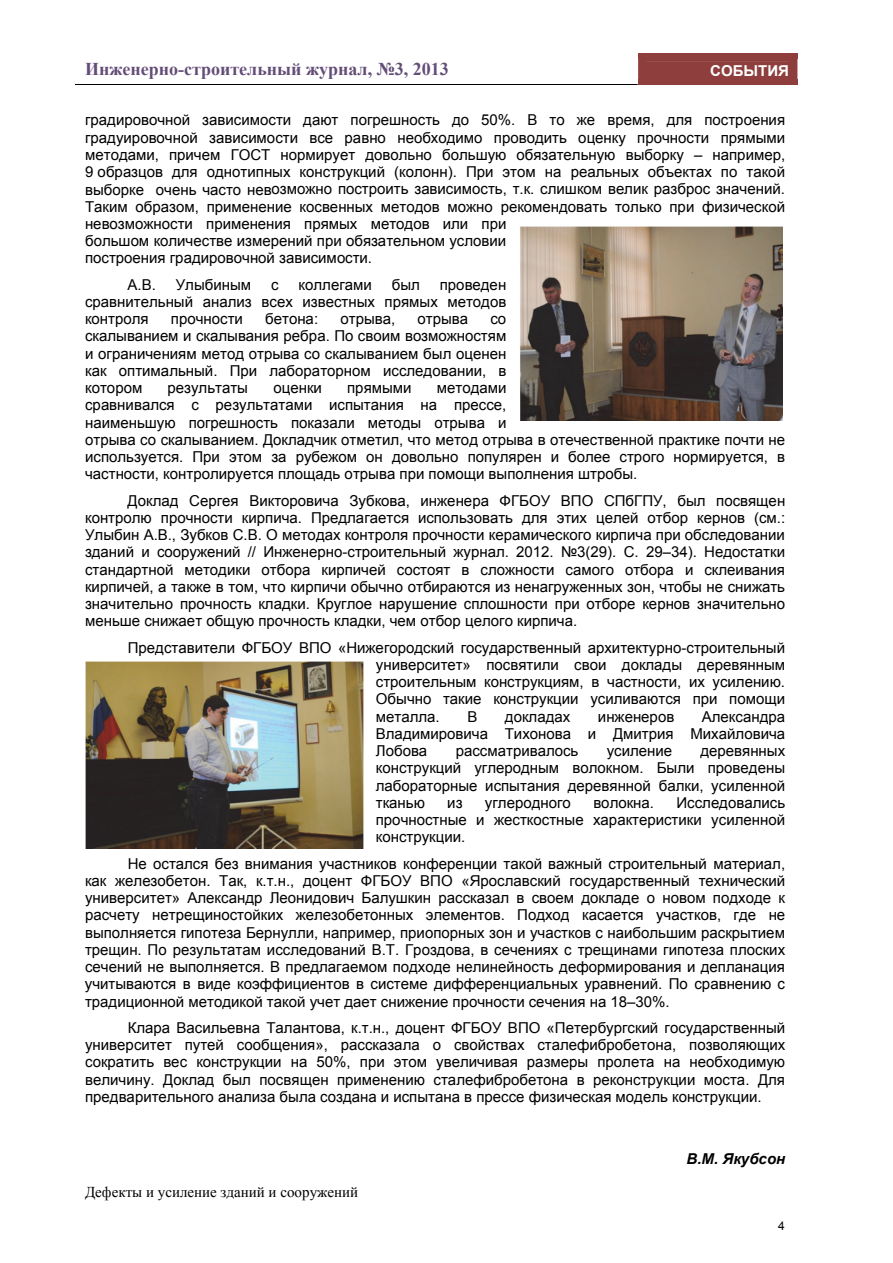
<style>
.page{position:relative;width:893px;height:1263px;background:#fff}
.page>*{position:absolute;margin:0;border:0;box-sizing:border-box;transform-origin:0 0}
.t1{font:700 18px "Times New Roman";color:#634d77}
.t2{font:15px/17.2px "Arial";color:#000;text-align:justify}
.t3{font:15px "Times New Roman";color:#000}
.t4{font:italic 700 15px "Arial";color:#000}
.t5{font:700 15px "Arial";color:#fff}
.t6{font:12px "Arial";color:#000}
</style>
<div class="page">
<svg style="left:638px;top:58px;width:159px;height:21px"></svg>
<div style="left:647px;top:62px;width:142px;height:17px;background:#8e3f3d"></div>
<div style="left:638px;top:53px;width:159px;height:5px;background:#8e3f3d"></div>
<hr style="left:75px;top:85px;width:563px;height:1px;background:#000">
<div style="left:638px;top:79px;width:159px;height:6px;background:#8e3f3d"></div>
<hr style="left:637px;top:85px;width:160px;height:1px;background:#8e3f3d">
<img style="left:85px;top:662px;width:278px;height:186px">
<img style="left:520px;top:227px;width:262px;height:193px">
<p class="t1" style="left:85px;top:59px;width:365px">Инженерно-строительный журнал, №3, 2013</p>
<p class="t5" style="left:710px;top:62px;width:80px">СОБЫТИЯ</p>
<p class="t2" style="left:85px;top:112px;width:702px;text-align:left">градировочной зависимости дают погрешность до 50%. В то же время, для построения градуировочной зависимости все равно необходимо проводить оценку прочности прямыми методами, причем ГОСТ нормирует довольно большую обязательную выборку – например, 9 образцов для однотипных конструкций (колонн). При этом на реальных объектах по такой выборке очень часто невозможно построить зависимость, т.к. слишком велик разброс значений.<br>Таким образом, применение косвенных методов можно рекомендовать только при физической невозможности применения прямых методов или при<br>большом количестве измерений при обязательном условии<br>построения градировочной зависимости.</p>
<p class="t2" style="left:128px;top:276px;width:30px">А.В.</p>
<p class="t2" style="left:176px;top:276px;width:77px">Улыбиным</p>
<p class="t2" style="left:271px;top:276px;width:9px">с</p>
<p class="t2" style="left:299px;top:276px;width:75px">коллегами</p>
<p class="t2" style="left:392px;top:276px;width:30px">был</p>
<p class="t2" style="left:85px;top:276px;width:423px;text-indent:355px">проведен сравнительный анализ всех известных прямых методов контроля</p>
<p class="t2" style="left:171px;top:310px;width:74px">прочности</p>
<p class="t2" style="left:265px;top:310px;width:55px">бетона:</p>
<p class="t2" style="left:340px;top:310px;width:56px">отрыва,</p>
<p class="t2" style="left:417px;top:310px;width:52px">отрыва</p>
<p class="t2" style="left:85px;top:310px;width:423px;text-indent:405px">со скалыванием и скалывания ребра. По своим возможностям и ограничениям метод отрыва со скалыванием был оценен как оптимальный. При лабораторном исследовании, в котором</p>
<p class="t2" style="left:85px;top:379px;width:702px;text-align:left;text-indent:352px">методами<br>сравнивался с результатами испытания на прессе,<br>наименьшую погрешность показали методы отрыва и<br>отрыва со скалыванием. Докладчик отметил, что метод отрыва в отечественной практике почти не используется. При этом за рубежом он довольно популярен и более строго нормируется, в частности, контролируется площадь отрыва при помощи выполнения штробы.</p>
<p class="t2" style="left:85px;top:492px;width:702px;text-indent:43px">Доклад Сергея Викторовича Зубкова, инженера ФГБОУ ВПО СПбГПУ, был посвящен контролю прочности кирпича. Предлагается использовать для этих целей отбор кернов (см.:<br>Улыбин А.В., Зубков С.В. О методах контроля прочности керамического кирпича при обследовании зданий и сооружений // Инженерно-строительный журнал. 2012. №3(29). С. 29–34). Недостатки стандартной методики отбора кирпичей состоят в сложности самого отбора и склеивания кирпичей, а также в том, что кирпичи обычно отбираются из ненагруженных зон, чтобы не снижать значительно прочность кладки. Круглое нарушение сплошности при отборе кернов значительно меньше снижает общую прочность кладки, чем отбор целого кирпича.</p>
<p class="t2" style="left:376px;top:639px;width:411px;text-indent:-248px">Представители ФГБОУ ВПО «Нижегородский государственный архитектурно-строительный университет» посвятили свои доклады деревянным строительным конструкциям, в частности, их усилению.<br>Обычно такие конструкции усиливаются при помощи металла.</p>
<p class="t2" style="left:168px;top:379px;width:82px">результаты</p>
<p class="t2" style="left:273px;top:379px;width:50px">оценки</p>
<p class="t2" style="left:347px;top:379px;width:66px">прямыми</p>
<p class="t2" style="left:376px;top:708px;width:411px;text-indent:326px">Александра Владимировича Тихонова и Дмитрия Михайловича Лобова</p>
<p class="t2" style="left:467px;top:708px;width:12px">В</p>
<p class="t2" style="left:505px;top:708px;width:67px">докладах</p>
<p class="t2" style="left:598px;top:708px;width:78px">инженеров</p>
<p class="t2" style="left:376px;top:742px;width:411px;text-indent:325px">деревянных конструкций углеродным волокном. Были проведены лабораторные испытания деревянной балки, усиленной тканью</p>
<p class="t2" style="left:456px;top:742px;width:124px">рассматривалось</p>
<p class="t2" style="left:607px;top:742px;width:67px">усиление</p>
<p class="t2" style="left:376px;top:794px;width:411px;text-indent:301px">Исследовались прочностные и жесткостные характеристики усиленной конструкции.</p>
<p class="t2" style="left:85px;top:855px;width:702px;text-indent:43px">Не остался без внимания участников конференции такой важный строительный материал, как железобетон. Так, к.т.н., доцент ФГБОУ ВПО «Ярославский государственный технический университет» Александр Леонидович Балушкин рассказал в своем докладе о новом подходе к расчету нетрещиностойких железобетонных элементов. Подход касается участков, где не выполняется гипотеза Бернулли, например, приопорных зон и участков с наибольшим раскрытием трещин. По результатам исследований В.Т. Гроздова, в сечениях с трещинами гипотеза плоских сечений не выполняется. В предлагаемом подходе нелинейность деформирования и депланация учитываются в виде коэффициентов в системе дифференциальных уравнений. По сравнению с традиционной методикой такой учет дает снижение прочности сечения на 18–30%.</p>
<p class="t2" style="left:85px;top:1019px;width:702px;text-indent:43px">Клара Васильевна Талантова, к.т.н., доцент ФГБОУ ВПО «Петербургский государственный университет путей сообщения», рассказала о свойствах сталефибробетона, позволяющих сократить вес конструкции на 50%, при этом увеличивая размеры пролета на необходимую величину. Доклад был посвящен применению сталефибробетона в реконструкции моста. Для предварительного анализа была создана и испытана в прессе физическая модель конструкции.</p>
<p class="t2" style="left:447px;top:794px;width:17px">из</p>
<p class="t2" style="left:485px;top:794px;width:88px">углеродного</p>
<p class="t2" style="left:593px;top:794px;width:62px">волокна.</p>
<p class="t3" style="left:85px;top:1184px;width:274px">Дефекты и усиление зданий и сооружений</p>
<p class="t4" style="left:686px;top:1150px;width:100px">В.М. Якубсон</p>
<p class="t6" style="left:778px;top:1218px;width:8px">4</p>
</div>
